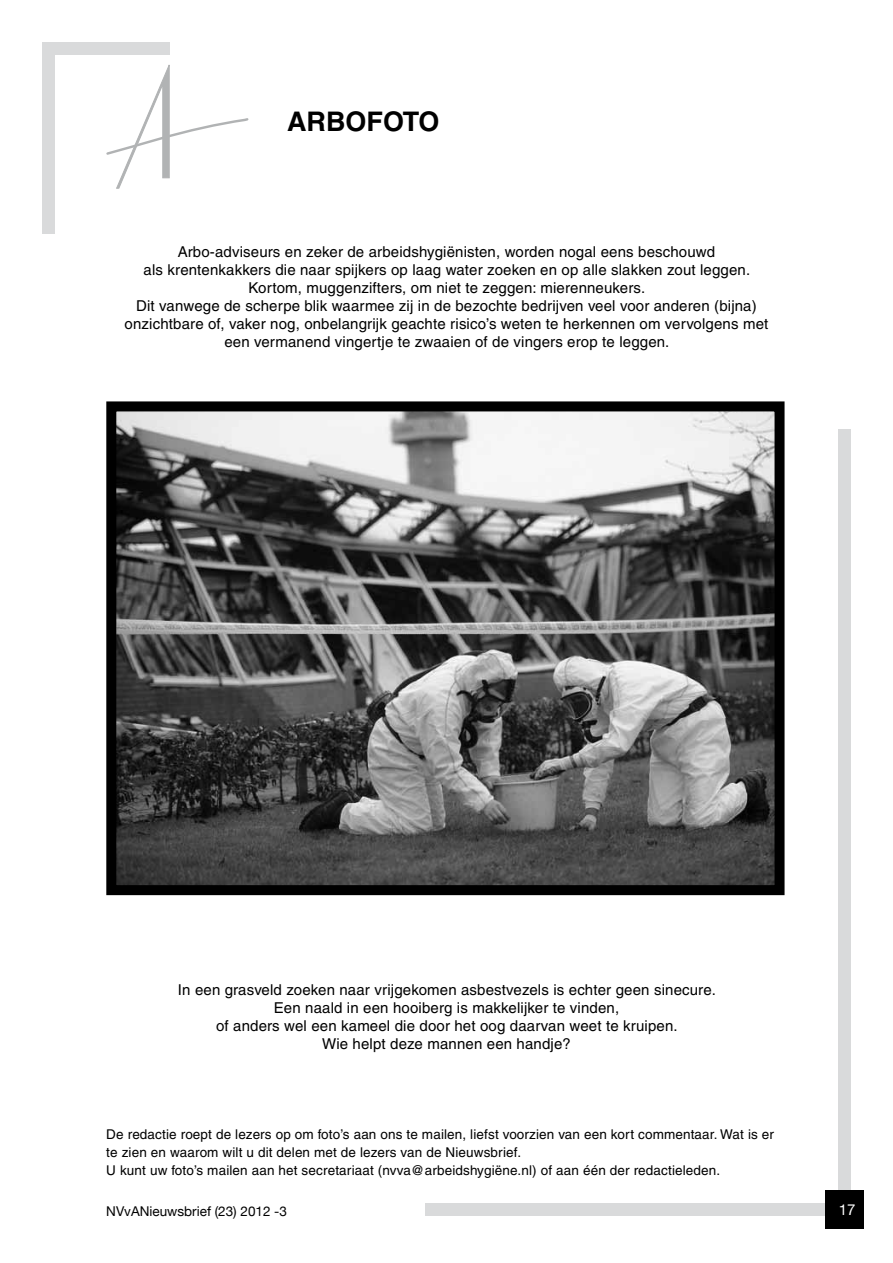
<style>
.page{position:relative;width:893px;height:1263px;background:#fff}
.page>*{position:absolute;margin:0;border:0;box-sizing:border-box;transform-origin:0 0}
.t1{font:700 27px "Helvetica";color:#000}
.t2{font:15px/18px "Helvetica";letter-spacing:.01em;color:#000;text-align:center}
.t3{font:15px "Helvetica Neue";color:#fff}
.t4{font:13.5px/18px "Helvetica";letter-spacing:.01em;color:#000}
.t5{font:13.5px "Helvetica Neue";color:#000}
</style>
<div class="page">
<div style="left:43px;top:43px;width:12px;height:191px;background:#d9dadb"></div>
<div style="left:838px;top:429px;width:12px;height:787px;background:#d9dadb"></div>
<div style="left:425px;top:1203px;width:425px;height:13px;background:#d9dadb"></div>
<div style="left:43px;top:43px;width:127px;height:12px;background:#d9dadb"></div>
<div style="left:825px;top:1191px;width:38px;height:38px;background:#000"></div>
<svg style="left:106px;top:65px;width:143px;height:124px"></svg>
<img style="left:117px;top:412px;width:656px;height:472px">
<div style="left:106px;top:401px;width:678px;height:494px;border:10px solid #000"></div>
<h1 class="t1" style="left:287px;top:105px;width:154px">ARBOFOTO</h1>
<p class="t2" style="left:125px;top:242px;width:645px">Arbo-adviseurs en zeker de arbeidshygiënisten, worden nogal eens beschouwd<br>als krentenkakkers die naar spijkers op laag water zoeken en op alle slakken zout leggen.<br>Kortom, muggenzifters, om niet te zeggen: mierenneukers.<br>Dit vanwege de scherpe blik waarmee zij in de bezochte bedrijven veel voor anderen (bijna) onzichtbare of, vaker nog, onbelangrijk geachte risico’s weten te herkennen om vervolgens met een vermanend vingertje te zwaaien of de vingers erop te leggen.</p>
<p class="t2" style="left:178px;top:980px;width:539px">In een grasveld zoeken naar vrijgekomen asbestvezels is echter geen sinecure.<br>Een naald in een hooiberg is makkelijker te vinden,<br>of anders wel een kameel die door het oog daarvan weet te kruipen.<br>Wie helpt deze mannen een handje?</p>
<p class="t4" style="left:106px;top:1125px;width:669px">De redactie roept de lezers op om foto’s aan ons te mailen, liefst voorzien van een kort commentaar. Wat is er te zien en waarom wilt u dit delen met de lezers van de Nieuwsbrief.<br>U kunt uw foto’s mailen aan het secretariaat (nvva@arbeidshygiëne.nl) of aan één der redactieleden.</p>
<p class="t5" style="left:106px;top:1203px;width:182px">NVvANieuwsbrief (23) 2012 -3</p>
<p class="t3" style="left:839px;top:1201px;width:18px">17</p>
</div>
